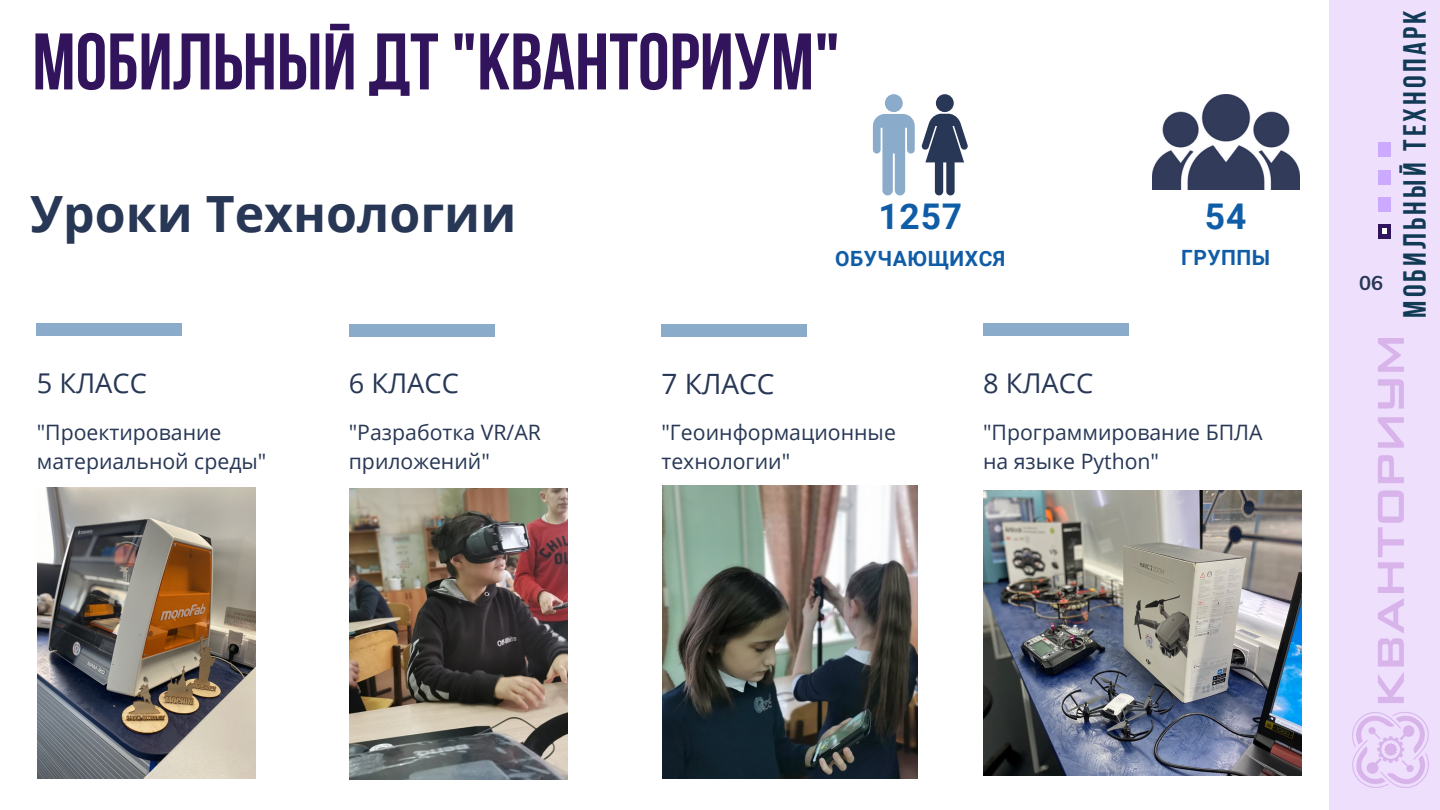
<style>
.page{position:relative;width:1440px;height:810px;background:#fff}
.page>*{position:absolute;margin:0;border:0;box-sizing:border-box;transform-origin:0 0}
.t1{font:80px "Bebas Neue Cyrillic";color:#31145b}
.t2{font:700 50px "Open Sans";color:#273755}
.t3{font:700 35.4px "Roboto";letter-spacing:.025em;color:#105da7}
.t4{font:32px "Bebas Neue Cyrillic";letter-spacing:.1em;color:#113a55}
.t5{font:28px "Open Sans";color:#273755}
.t6{font:27.2px "Open Sans";color:#273755}
.t7{font:21.2px/29.2px "Open Sans";color:#273755}
.t8{font:700 21px "Roboto";letter-spacing:.025em;color:#105da7}
.t9{font:700 20px "Muli";color:#273755}
</style>
<div class="page">
<div style="left:1329px;top:0;width:111px;height:810px;background:#eedffd"></div>
<div style="left:1378px;top:143px;width:13px;height:14px;background:#caf"></div>
<div style="left:1378px;top:170px;width:13px;height:14px;background:#caf"></div>
<div style="left:1378px;top:197px;width:13px;height:14px;background:#caf"></div>
<div style="left:1378px;top:224px;width:13px;height:15px;background:#31145b"></div>
<svg style="left:1382px;top:229px;width:5px;height:5px"></svg>
<img style="left:1353px;top:339px;width:76px;height:448px">
<div style="left:37px;top:323px;width:145px;height:13px;background:#8aabca"></div>
<div style="left:349px;top:324px;width:145px;height:13px;background:#8aabca"></div>
<div style="left:661px;top:324px;width:146px;height:13px;background:#8aabca"></div>
<div style="left:885px;top:94px;width:18px;height:18px;background:#8aabca;border-radius:50%"></div>
<svg style="left:873px;top:114px;width:42px;height:81px"></svg>
<div style="left:936px;top:94px;width:18px;height:18px;background:#273755;border-radius:50%"></div>
<svg style="left:922px;top:114px;width:46px;height:81px"></svg>
<div style="left:983px;top:323px;width:146px;height:13px;background:#8aabca"></div>
<img style="left:350px;top:489px;width:218px;height:291px">
<img style="left:662px;top:485px;width:255px;height:294px">
<img style="left:1152px;top:94px;width:147px;height:95px">
<img style="left:984px;top:490px;width:317px;height:285px">
<img style="left:37px;top:488px;width:219px;height:291px">
<p class="t1" style="left:32px;top:29px;width:809px">МОБИЛЬНЫЙ ДТ"КВАНТОРИУМ"</p>
<p class="t2" style="left:31px;top:178px;width:487px">Уроки Технологии</p>
<p class="t3" style="left:878px;top:196px;width:85px">1257</p>
<p class="t8" style="left:835px;top:246px;width:172px">ОБУЧАЮЩИХСЯ</p>
<p class="t3" style="left:1205px;top:196px;width:43px">54</p>
<p class="t8" style="left:1181px;top:245px;width:91px">ГРУППЫ</p>
<p class="t6" style="left:37px;top:363px;width:112px">5 КЛАСС</p>
<p class="t7" style="left:37px;top:417px;width:231px">"Проектирование материальной среды"</p>
<p class="t6" style="left:349px;top:364px;width:112px">6 КЛАСС</p>
<p class="t7" style="left:349px;top:417px;width:194px">"Разработка VR/AR приложений"</p>
<p class="t5" style="left:661px;top:364px;width:115px">7 КЛАСС</p>
<p class="t7" style="left:661px;top:417px;width:236px">"Геоинформационные технологии"</p>
<p class="t6" style="left:983px;top:363px;width:112px">8 КЛАСС</p>
<p class="t7" style="left:983px;top:417px;width:281px">"Программирование БПЛА на языке Python"</p>
<p class="t9" style="left:1359px;top:270px;width:25px">06</p>
<p class="t4" style="left:1402px;top:318px;width:309px;rotate:-90deg">МОБИЛЬНЫЙ ТЕХНОПАРК</p>
</div>
